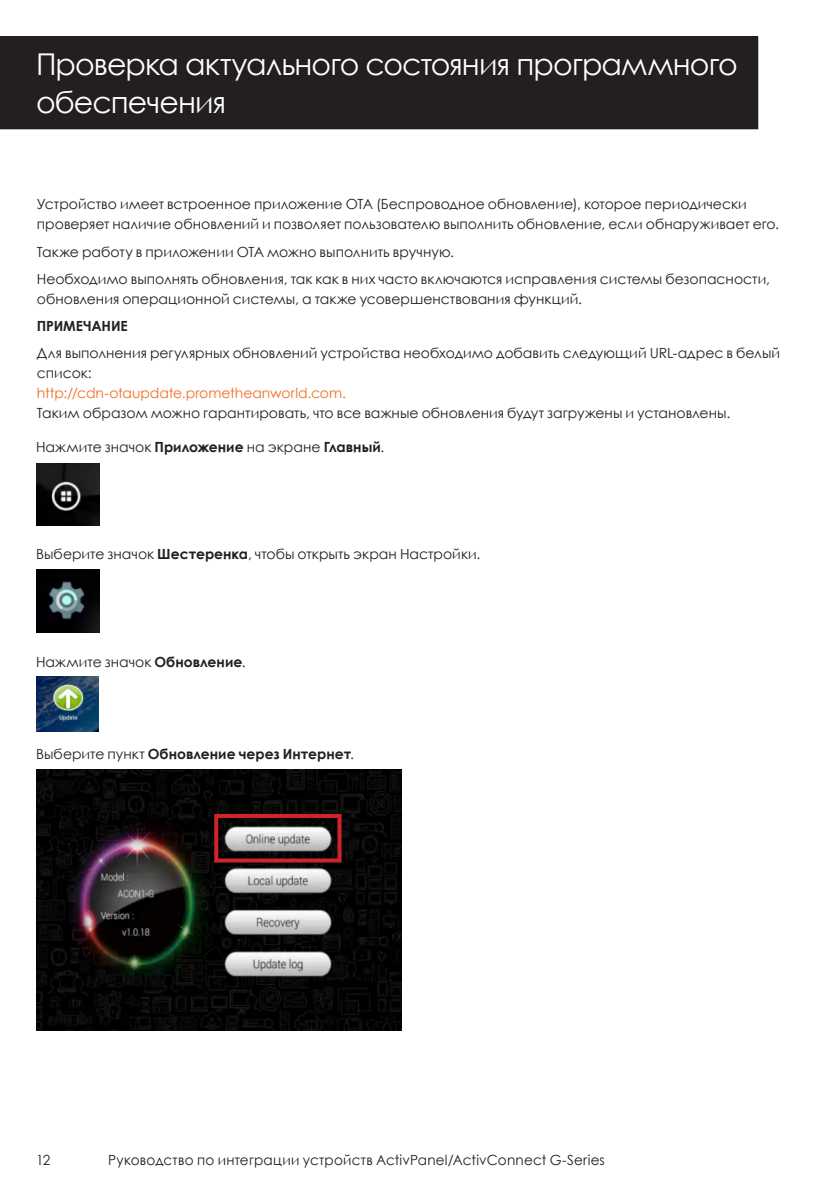
<style>
.page{position:relative;width:840px;height:1191px;background:#fff}
.page>*{position:absolute;margin:0;border:0;box-sizing:border-box;transform-origin:0 0}
.Page_Header{font:30px/37.6px "Century Gothic";letter-spacing:-.03em;color:#fff}
.Body_Copy{font:14px/20px "Century Gothic";color:#231f20}
.Body_Copy-2{font:700 14px "Century Gothic";letter-spacing:-.005em;color:#231f20}
.s1{color:#f36e28}
.s2{font-weight:700}
.s3{font-weight:400}
</style>
<div class="page">
<div style="left:1px;top:37px;width:755px;height:91px;background:#231f20"></div>
<div style="left:0;top:36px;width:757px;height:93px;border:2px solid #231f20"></div>
<img style="left:37px;top:569px;width:62px;height:63px">
<img style="left:36px;top:463px;width:64px;height:63px">
<img style="left:36px;top:769px;width:365px;height:261px">
<div style="left:214px;top:814px;width:127px;height:48px;border:4px solid #d1232a"></div>
<img style="left:36px;top:676px;width:62px;height:55px">
<p class="Page_Header" style="left:36px;top:45px;width:702px">Проверка актуального состояния программного обеспечения</p>
<p class="Body_Copy" style="left:37px;top:194px;width:743px">Устройство имеет встроенное приложение OTA (Беспроводное обновление), которое периодически проверяет наличие обновлений и позволяет пользователю выполнить обновление, если обнаруживает его.</p>
<p class="Body_Copy" style="left:37px;top:241px;width:418px">Также работу в приложении OTA можно выполнить вручную.</p>
<p class="Body_Copy" style="left:37px;top:268px;width:734px">Необходимо выполнять обновления, так как в них часто включаются исправления системы безопасности, обновления операционной системы, а также усовершенствования функций.</p>
<p class="Body_Copy-2" style="left:37px;top:315px;width:92px">ПРИМЕЧАНИЕ</p>
<p class="Body_Copy" style="left:37px;top:343px;width:744px">Для выполнения регулярных обновлений устройства необходимо добавить следующий URL-адрес в белый список:<br><span class="s1">http://cdn-otaupdate.prometheanworld.com.<br></span>Таким образом можно гарантировать, что все важные обновления будут загружены и установлены.</p>
<p class="Body_Copy" style="left:36px;top:437px;width:350px">Нажмите значок <span class="s2">Приложение</span> на экране <span class="s2">Главный</span>.</p>
<p class="Body_Copy" style="left:36px;top:544px;width:445px">Выберите значок <span class="s2">Шестеренка</span>, чтобы открыть экран Настройки.</p>
<p class="Body_Copy" style="left:36px;top:651px;width:211px">Нажмите значок <span class="s2">Обновление</span>.</p>
<p class="Body_Copy-2" style="left:36px;top:743px;width:319px"><span class="s3">Выберите пункт</span> Обновление через Интернет<span class="s3">.</span></p>
<p class="Body_Copy" style="left:36px;top:1150px;width:16px">12</p>
<p class="Body_Copy" style="left:108px;top:1150px;width:498px">Руководство по интеграции устройств ActivPanel/ActivConnect G-Series</p>
</div>
